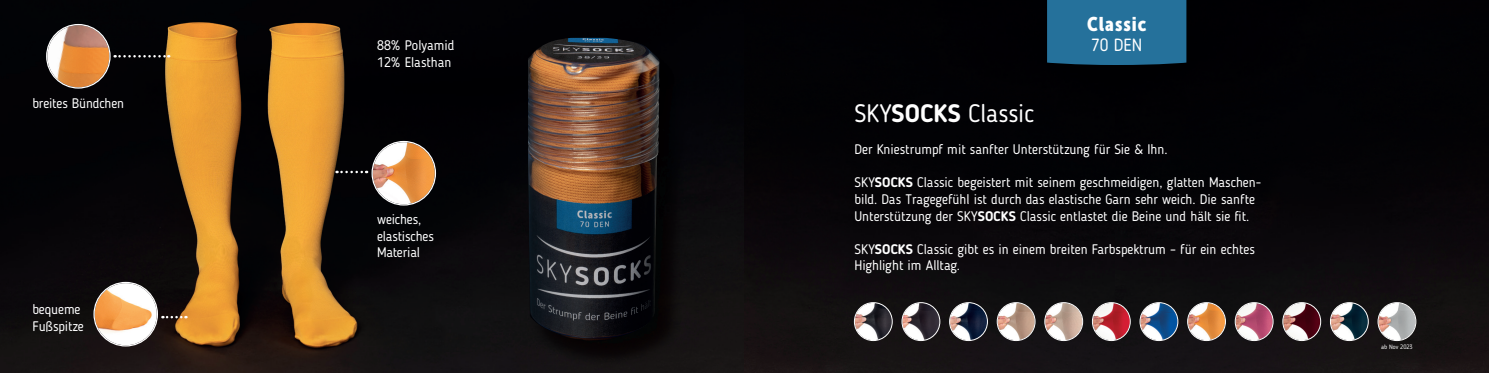
<style>
.page{position:relative;width:1489px;height:373px;background:#fff}
.page>*{position:absolute;margin:0;border:0;box-sizing:border-box;transform-origin:0 0}
.t1{font:25px "Blogger Sans";color:#fff}
.t2{font:19.62px "Museo Sans Cond 900";letter-spacing:.05em;color:#fff}
.t3{font:17.5px "Blogger Sans";color:#fff}
.t4{font:13.75px/16.5px "Blogger Sans";color:#fff}
.t5{font:6.25px "Blogger Sans";color:#fff}
.s1{font-weight:700}
</style>
<div class="page">
<img style="left:0;top:0;width:744px;height:372px">
<img style="left:529px;top:39px;width:158px;height:328px">
<img style="left:528px;top:38px;width:132px;height:309px">
<img style="left:47px;top:25px;width:62px;height:62px;border-radius:31px">
<div style="left:46px;top:24px;width:65px;height:64px;border:1px solid #fff;border-radius:50%"></div>
<img style="left:95px;top:282px;width:62px;height:62px;border-radius:31px">
<div style="left:93px;top:281px;width:65px;height:65px;border:1px solid #fff;border-radius:50%"></div>
<svg style="left:115px;top:55px;width:54px;height:2px"></svg>
<img style="left:373px;top:142px;width:62px;height:62px;border-radius:31px">
<div style="left:371px;top:141px;width:65px;height:64px;border:1px solid #fff;border-radius:50%"></div>
<svg style="left:336px;top:170px;width:31px;height:3px"></svg>
<svg style="left:162px;top:315px;width:24px;height:3px"></svg>
<div style="left:744px;top:0;width:372px;height:372px;background:linear-gradient(to bottom,#000,#181516)"></div>
<div style="left:1115px;top:0;width:373px;height:372px;background:linear-gradient(to bottom,#000,#1a1618)"></div>
<div style="left:1047px;top:0;width:139px;height:65px;background:#25719b"></div>
<img style="left:854px;top:302px;width:37px;height:37px;border-radius:19px">
<div style="left:854px;top:302px;width:38px;height:38px;border:1px solid #fff;border-radius:50%"></div>
<img style="left:902px;top:302px;width:37px;height:37px;border-radius:19px">
<div style="left:901px;top:302px;width:39px;height:38px;border:1px solid #fff;border-radius:50%"></div>
<img style="left:949px;top:302px;width:38px;height:37px;border-radius:19px">
<div style="left:949px;top:302px;width:38px;height:38px;border:1px solid #fff;border-radius:50%"></div>
<img style="left:997px;top:302px;width:37px;height:37px;border-radius:19px">
<div style="left:996px;top:302px;width:39px;height:38px;border:1px solid #fff;border-radius:50%"></div>
<img style="left:1045px;top:302px;width:37px;height:37px;border-radius:19px">
<div style="left:1044px;top:302px;width:38px;height:38px;border:1px solid #fff;border-radius:50%"></div>
<img style="left:1092px;top:302px;width:37px;height:37px;border-radius:19px">
<div style="left:1092px;top:302px;width:38px;height:38px;border:1px solid #fff;border-radius:50%"></div>
<img style="left:1140px;top:302px;width:37px;height:37px;border-radius:19px">
<div style="left:1139px;top:302px;width:39px;height:38px;border:1px solid #fff;border-radius:50%"></div>
<img style="left:1282px;top:302px;width:38px;height:37px;border-radius:19px">
<div style="left:1282px;top:302px;width:38px;height:38px;border:1px solid #fff;border-radius:50%"></div>
<img style="left:1187px;top:302px;width:37px;height:37px;border-radius:19px">
<div style="left:1187px;top:302px;width:38px;height:38px;border:1px solid #fff;border-radius:50%"></div>
<img style="left:1330px;top:302px;width:37px;height:37px;border-radius:19px">
<div style="left:1329px;top:302px;width:39px;height:38px;border:1px solid #fff;border-radius:50%"></div>
<img style="left:1235px;top:302px;width:37px;height:37px;border-radius:19px">
<div style="left:1234px;top:302px;width:39px;height:38px;border:1px solid #fff;border-radius:50%"></div>
<img style="left:1378px;top:302px;width:37px;height:37px;border-radius:19px">
<div style="left:1377px;top:302px;width:38px;height:38px;border:1px solid #fff;border-radius:50%"></div>
<p class="t4" style="left:32px;top:94px;width:93px">breites Bündchen</p>
<p class="t4" style="left:32px;top:300px;width:53px">bequeme<br>Fußspitze</p>
<p class="t4" style="left:377px;top:37px;width:79px">88% Polyamid<br>12% Elasthan</p>
<p class="t4" style="left:377px;top:211px;width:58px">weiches, elastisches<br>Material</p>
<h1 class="t1" style="left:854px;top:98px;width:181px">SKY<span class="s1">SOCKS</span> Classic</h1>
<h2 class="t2" style="left:1087px;top:13px;width:61px">Classic</h2>
<p class="t3" style="left:1091px;top:34px;width:53px">70 DEN</p>
<p class="t4" style="left:854px;top:141px;width:315px">Der Kniestrumpf mit sanfter Unterstützung für Sie &amp; Ihn.</p>
<p class="t4" style="left:854px;top:174px;width:408px">SKY<span class="s1">SOCKS</span> Classic begeistert mit seinem geschmeidigen, glatten Maschen&shy;bild. Das Tragegefühl ist durch das elastische Garn sehr weich. Die sanfte<br>Unterstützung der SKY<span class="s1">SOCKS</span> Classic entlastet die Beine und hält sie fit.</p>
<p class="t4" style="left:854px;top:240px;width:402px">SKY<span class="s1">SOCKS</span> Classic gibt es in einem breiten Farbspektrum – für ein echtes<br>Highlight im Alltag.</p>
<p class="t5" style="left:1380px;top:342px;width:33px">ab Nov 2023</p>
</div>
